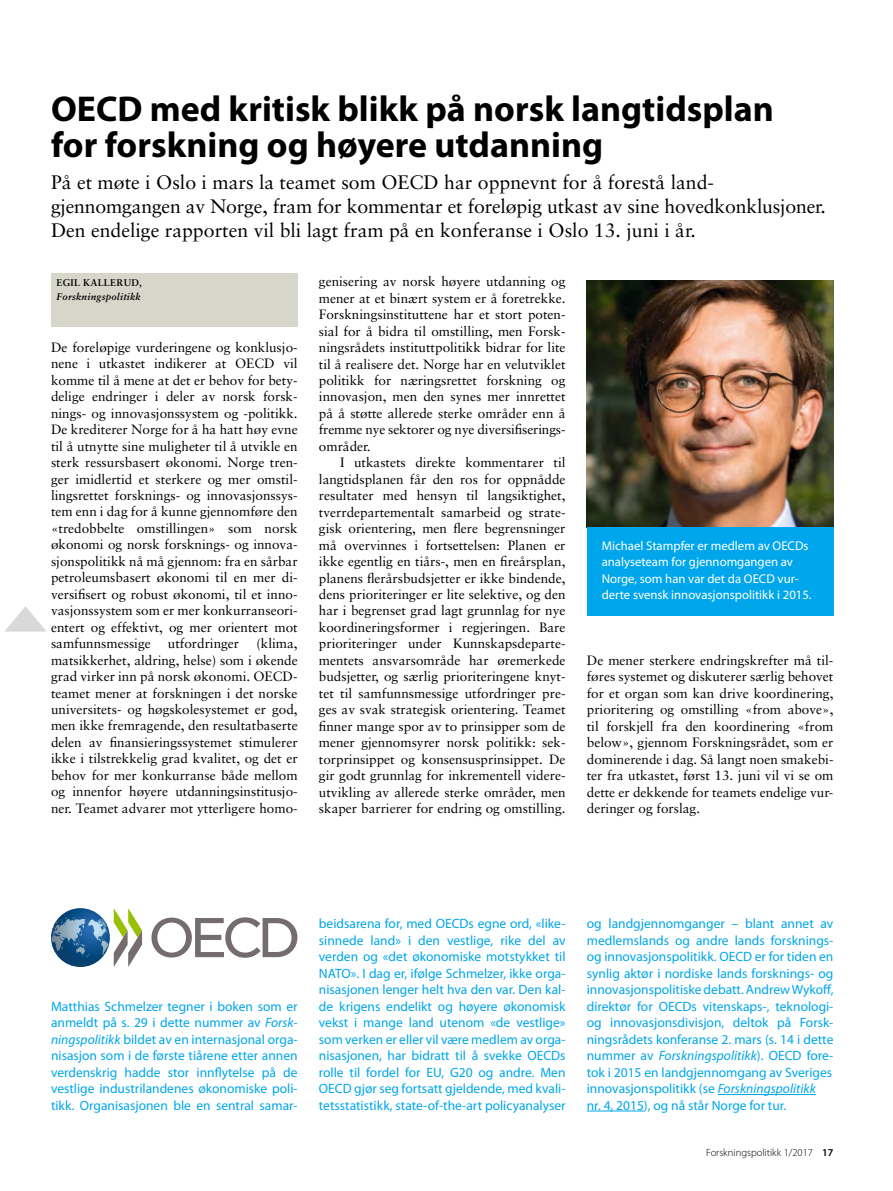
<style>
.page{position:relative;width:893px;height:1191px;background:#fff}
.page>*{position:absolute;margin:0;border:0;box-sizing:border-box;transform-origin:0 0}
.t1{font:700 36px/36px "Myriad Pro";color:#000}
.t2{font:19.5px/24px "Sabon";color:#000}
.t3{font:13.5px/16.5px "Sabon";color:#000;text-align:justify}
.t4{font:13.5px/16.5px "Myriad Pro";color:#00a6eb;text-align:justify}
.t5{font:12.75px/16.5px "Myriad Pro";color:#fff}
.t6{font:300 10.5px "Myriad Pro";color:#000}
.t7{font:italic 700 9.75px "Sabon";letter-spacing:.025em;color:#000}
.t8{font:700 9.75px "Sabon";letter-spacing:.025em;color:#000}
.s1{font-style:italic}
.s2{font-weight:600}
</style>
<div class="page">
<img style="left:587px;top:281px;width:246px;height:246px">
<svg style="left:151px;top:917px;width:146px;height:40px"></svg>
<svg style="left:51px;top:908px;width:59px;height:59px;background:#3a6f9b"></svg>
<svg style="left:65px;top:916px;width:10px;height:2px"></svg>
<svg style="left:114px;top:908px;width:28px;height:59px"></svg>
<div style="left:587px;top:527px;width:246px;height:88px;background:#00a6eb"></div>
<hr style="left:718px;top:1094px;width:98px;height:1px;background:#00a6eb">
<hr style="left:587px;top:1110px;width:57px;height:1px;background:#00a6eb">
<div style="left:51px;top:273px;width:246px;height:53px;background:#d7d6ca"></div>
<svg style="left:5px;top:606px;width:41px;height:25px"></svg>
<h1 class="t1" style="left:51px;top:91px;width:724px">OECD med kritisk blikk på norsk langtidsplan for forskning og høyere utdanning</h1>
<p class="t2" style="left:51px;top:170px;width:776px">På et møte i Oslo i mars la teamet som OECD har oppnevnt for å forestå land&shy;gjennomgangen av Norge, fram for kommentar et foreløpig utkast av sine hovedkonklusjoner.<br>Den endelige rapporten vil bli lagt fram på en konferanse i Oslo 13. juni i år.</p>
<p class="t8" style="left:57px;top:277px;width:87px">EGIL KALLERUD,</p>
<p class="t7" style="left:57px;top:290px;width:86px">Forskningspolitikk</p>
<p class="t3" style="left:51px;top:339px;width:248px">De foreløpige vurderingene og konklusjo&shy;nene i utkastet indikerer at OECD vil komme til å mene at det er behov for bety&shy;delige endringer i deler av norsk forsk&shy;nings- og innovasjonssystem og -politikk.<br>De krediterer Norge for å ha hatt høy evne til å utnytte sine muligheter til å utvikle en sterk ressursbasert økonomi. Norge tren&shy;ger imidlertid et sterkere og mer omstil&shy;lingsrettet forsknings- og innovasjonssys&shy;tem enn i dag for å kunne gjennomføre den «tredobbelte omstillingen» som norsk økonomi og norsk forsknings- og innova&shy;sjonspolitikk nå må gjennom: fra en sårbar petroleumsbasert økonomi til en mer di&shy;versifisert og robust økonomi, til et inno&shy;vasjonssystem som er mer konkurranseori&shy;entert og effektivt, og mer orientert mot samfunnsmessige</p>
<p class="t3" style="left:51px;top:635px;width:248px;text-indent:205px">(klima, matsikkerhet, aldring, helse) som i økende grad virker inn på norsk økonomi. OECD&shy;teamet mener at forskningen i det norske universitets- og høgskolesystemet er god, men ikke fremragende, den resultatbaserte delen av finansieringssystemet stimulerer ikke i tilstrekkelig grad kvalitet, og det er behov for mer konkurranse både mellom og innenfor høyere utdanningsinstitusjo&shy;ner. Teamet advarer mot ytterligere homo-</p>
<p class="t3" style="left:168px;top:635px;width:73px">utfordringer</p>
<p class="t3" style="left:319px;top:273px;width:248px">genisering av norsk høyere utdanning og mener at et binært system er å foretrekke.<br>Forskningsinstituttene har et stort poten&shy;sial for å bidra til omstilling, men Forsk&shy;ningsrådets instituttpolitikk bidrar for lite til å realisere det. Norge har en velutviklet politikk for næringsrettet forskning og innovasjon, men den synes mer innrettet på å støtte allerede sterke områder enn å fremme nye sektorer og nye diversifiserings&shy;områder.</p>
<p class="t3" style="left:319px;top:454px;width:248px;text-indent:21px">I utkastets direkte kommentarer til langtidsplanen får den ros for oppnådde resultater med hensyn til langsiktighet, tverrdepartementalt samarbeid og strate&shy;gisk orientering, men flere begrensninger må overvinnes i fortsettelsen: Planen er ikke egentlig en tiårs-, men en fireårsplan, planens flerårsbudsjetter er ikke bindende, dens prioriteringer er lite selektive, og den har i begrenset grad lagt grunnlag for nye koordineringsformer i regjeringen. Bare prioriteringer under Kunnskapsdeparte&shy;mentets ansvarsområde har øremerkede budsjetter, og særlig prioriteringene knyt&shy;tet til samfunnsmessige utfordringer pre&shy;ges av svak strategisk orientering. Teamet finner mange spor av to prinsipper som de mener gjennomsyrer norsk politikk: sek&shy;torprinsippet og konsensusprinsippet. De gir godt grunnlag for inkrementell videre&shy;utvikling av allerede sterke områder, men skaper barrierer for endring og omstilling.</p>
<p class="t5" style="left:602px;top:537px;width:211px">Michael Stampfer er medlem av OECDs analyseteam for gjennomgangen av Norge, som han var det da OECD vur&shy;derte svensk innovasjonspolitikk i 2015.</p>
<p class="t3" style="left:587px;top:651px;width:248px">De mener sterkere endringskrefter må til&shy;føres systemet og diskuterer særlig behovet for et organ som kan drive koordinering, prioritering og omstilling «from above», til forskjell fra den koordinering «from below», gjennom Forskningsrådet, som er dominerende i dag. Så langt noen smakebi&shy;ter fra utkastet, først 13. juni vil vi se om dette er dekkende for teamets endelige vur&shy;deringer og forslag.</p>
<p class="t4" style="left:51px;top:998px;width:248px">Matthias Schmelzer tegner i boken som er anmeldt på s. 29 i dette nummer av <span class="s1">Forsk&shy;ningspolitikk</span> bildet av en internasjonal orga&shy;nisasjon som i de første tiårene etter annen verdenskrig hadde stor innflytelse på de vestlige industrilandenes økonomiske poli&shy;tikk. Organisasjonen ble en sentral samar-</p>
<p class="t4" style="left:319px;top:916px;width:248px">beidsarena for, med OECDs egne ord, «like&shy;sinnede land» i den vestlige, rike del av verden og «det økonomiske motstykket til NATO». I dag er, ifølge Schmelzer, ikke orga&shy;nisasjonen lenger helt hva den var. Den kal&shy;de krigens endelikt og høyere økonomisk vekst i mange land utenom «de vestlige» som verken er eller vil være medlem av orga&shy;nisasjonen, har bidratt til å svekke OECDs rolle til fordel for EU, G20 og andre. Men OECD gjør seg fortsatt gjeldende, med kvali&shy;tetsstatistikk, state-of-the-art policyanalyser</p>
<p class="t4" style="left:587px;top:916px;width:248px;text-align:left">og landgjennomganger – blant annet av medlemslands og andre lands forsknings&shy;og innovasjonspolitikk. OECD er for tiden en synlig aktør i nordiske lands forsknings- og innovasjonspolitiske debatt. Andrew Wykoff, direktør for OECDs vitenskaps-, teknologi&shy;og innovasjonsdivisjon, deltok på Forsk&shy;ningsrådets konferanse 2. mars (s. 14 i dette nummer av <span class="s1">Forskningspolitikk</span>). OECD fore&shy;tok i 2015 en landgjennomgang av Sveriges innovasjonspolitikk (se <span class="s1">Forskningspolitikk<br></span>nr. 4, 2015), og nå står Norge for tur.</p>
<p class="t6" style="left:706px;top:1147px;width:129px">Forskningspolitikk 1/2017 <span class="s2">17</span></p>
</div>
